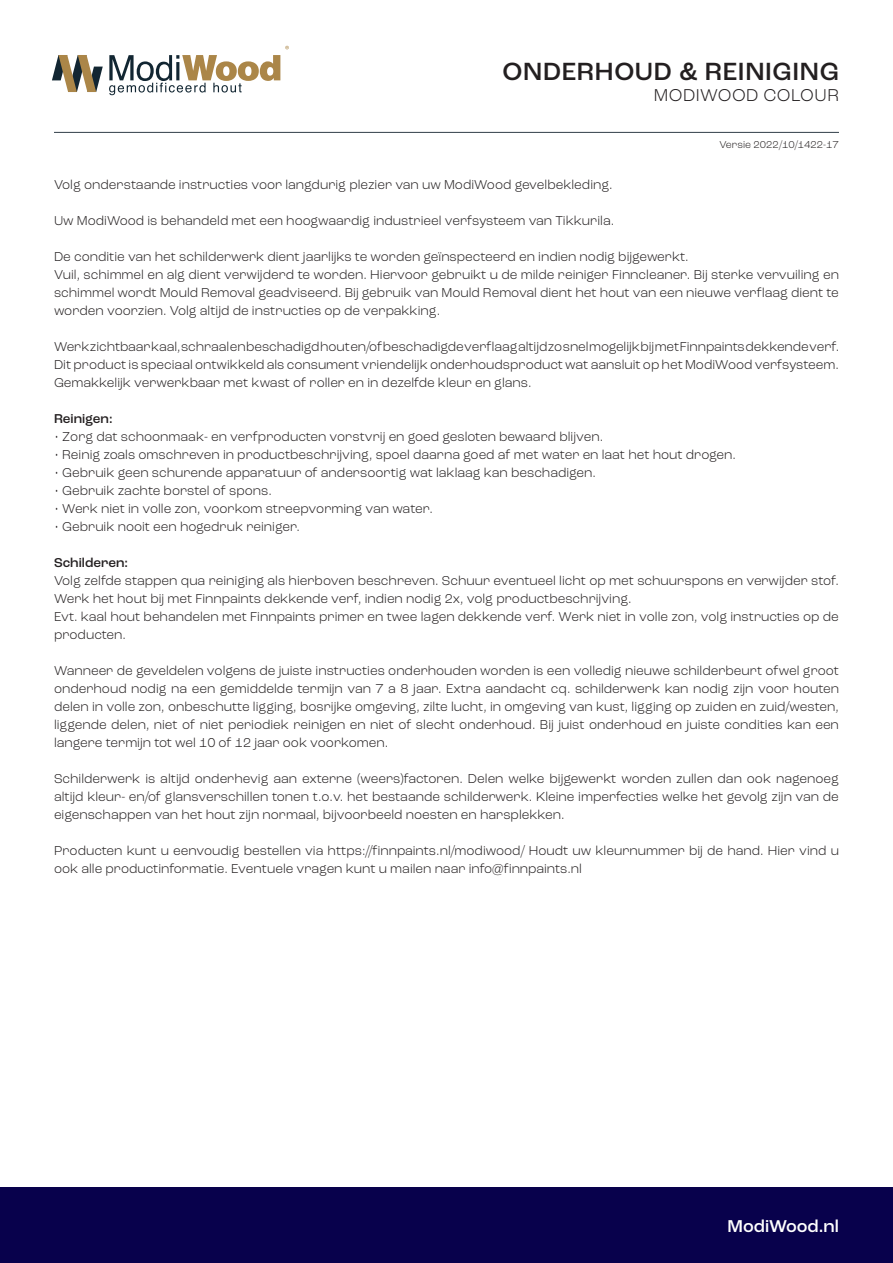
<style>
.page{position:relative;width:893px;height:1263px;background:#fff}
.page>*{position:absolute;margin:0;border:0;box-sizing:border-box;transform-origin:0 0}
.t1{font:500 26.1px "Roc Grotesk";letter-spacing:.025em;color:#231f20}
.t2{font:300 18px "Roc Grotesk";letter-spacing:.025em;color:#231f20}
.t3{font:500 18px "Roc Grotesk";color:#fff}
.t4{font:300 13.5px/18px "Roc Grotesk";color:#231f20}
.t5{font:500 13.5px "Roc Grotesk";color:#231f20}
.t6{font:300 10.5px "Roc Grotesk";color:#231f20}
</style>
<div class="page">
<svg style="left:285px;top:46px;width:4px;height:3px"></svg>
<svg style="left:109px;top:55px;width:171px;height:40px"></svg>
<svg style="left:52px;top:55px;width:51px;height:37px"></svg>
<hr style="left:54px;top:132px;width:785px;height:1px;background:#313e48">
<div style="left:0;top:1188px;width:893px;height:75px;background:#08014c"></div>
<h1 class="t1" style="left:502px;top:56px;width:338px">ONDERHOUD &amp; REINIGING</h1>
<h2 class="t2" style="left:654px;top:84px;width:187px">MODIWOOD COLOUR</h2>
<p class="t6" style="left:719px;top:138px;width:121px">Versie 2022/10/1422-17</p>
<p class="t4" style="left:54px;top:175px;width:560px">Volg onderstaande instructies voor langdurig plezier van uw ModiWood gevelbekleding.</p>
<p class="t4" style="left:54px;top:211px;width:562px">Uw ModiWood is behandeld met een hoogwaardig industrieel verfsysteem van Tikkurila.</p>
<p class="t4" style="left:54px;top:247px;width:786px">De conditie van het schilderwerk dient jaarlijks te worden geïnspecteerd en indien nodig bijgewerkt.<br>Vuil, schimmel en alg dient verwijderd te worden. Hiervoor gebruikt u de milde reiniger Finncleaner. Bij sterke vervuiling en schimmel wordt Mould Removal geadviseerd. Bij gebruik van Mould Removal dient het hout van een nieuwe verflaag dient te worden voorzien. Volg altijd de instructies op de verpakking.</p>
<p class="t4" style="left:54px;top:337px;width:787px;text-align:justify">Werk zichtbaar kaal, schraal en beschadigd hout en/of beschadigde verflaag altijd zo snel mogelijk bij met Finnpaints dekkende verf.<br>Dit product is speciaal ontwikkeld als consument vriendelijk onderhoudsproduct wat aansluit op het ModiWood verfsysteem.<br>Gemakkelijk verwerkbaar met kwast of roller en in dezelfde kleur en glans.</p>
<p class="t5" style="left:54px;top:410px;width:60px">Reinigen:</p>
<p class="t4" style="left:54px;top:427px;width:551px">• Zorg dat schoonmaak- en verfproducten vorstvrij en goed gesloten bewaard blijven.</p>
<p class="t4" style="left:54px;top:445px;width:683px">• Reinig zoals omschreven in productbeschrijving, spoel daarna goed af met water en laat het hout drogen.</p>
<p class="t4" style="left:54px;top:463px;width:544px">• Gebruik geen schurende apparatuur of andersoortig wat laklaag kan beschadigen.</p>
<p class="t4" style="left:54px;top:481px;width:219px">• Gebruik zachte borstel of spons.</p>
<p class="t4" style="left:54px;top:499px;width:380px">• Werk niet in volle zon, voorkom streepvorming van water.</p>
<p class="t4" style="left:54px;top:517px;width:248px">• Gebruik nooit een hogedruk reiniger.</p>
<p class="t5" style="left:54px;top:554px;width:76px">Schilderen:</p>
<p class="t4" style="left:54px;top:571px;width:786px">Volg zelfde stappen qua reiniging als hierboven beschreven. Schuur eventueel licht op met schuurspons en verwijder stof.<br>Werk het hout bij met Finnpaints dekkende verf, indien nodig 2x, volg productbeschrijving.<br>Evt. kaal hout behandelen met Finnpaints primer en twee lagen dekkende verf. Werk niet in volle zon, volg instructies op de producten.</p>
<p class="t4" style="left:54px;top:661px;width:787px;text-align:justify">Wanneer de geveldelen volgens de juiste instructies onderhouden worden is een volledig nieuwe schilderbeurt ofwel groot onderhoud nodig na een gemiddelde termijn van 7 a 8 jaar. Extra aandacht cq. schilderwerk kan nodig zijn voor houten delen in volle zon, onbeschutte ligging, bosrijke omgeving, zilte lucht, in omgeving van kust, ligging op zuiden en zuid/westen, liggende delen, niet of niet periodiek reinigen en niet of slecht onderhoud. Bij juist onderhoud en juiste condities kan een langere termijn tot wel 10 of 12 jaar ook voorkomen.</p>
<p class="t4" style="left:54px;top:769px;width:786px;text-align:justify">Schilderwerk is altijd onderhevig aan externe (weers)factoren. Delen welke bijgewerkt worden zullen dan ook nagenoeg altijd kleur- en/of glansverschillen tonen t.o.v. het bestaande schilderwerk. Kleine imperfecties welke het gevolg zijn van de eigenschappen van het hout zijn normaal, bijvoorbeeld noesten en harsplekken.</p>
<p class="t4" style="left:54px;top:841px;width:786px">Producten kunt u eenvoudig bestellen via https://finnpaints.nl/modiwood/ Houdt uw kleurnummer bij de hand. Hier vind u ook alle productinformatie. Eventuele vragen kunt u mailen naar info@finnpaints.nl</p>
<h2 class="t3" style="left:727px;top:1215px;width:113px">ModiWood.nl</h2>
</div>
